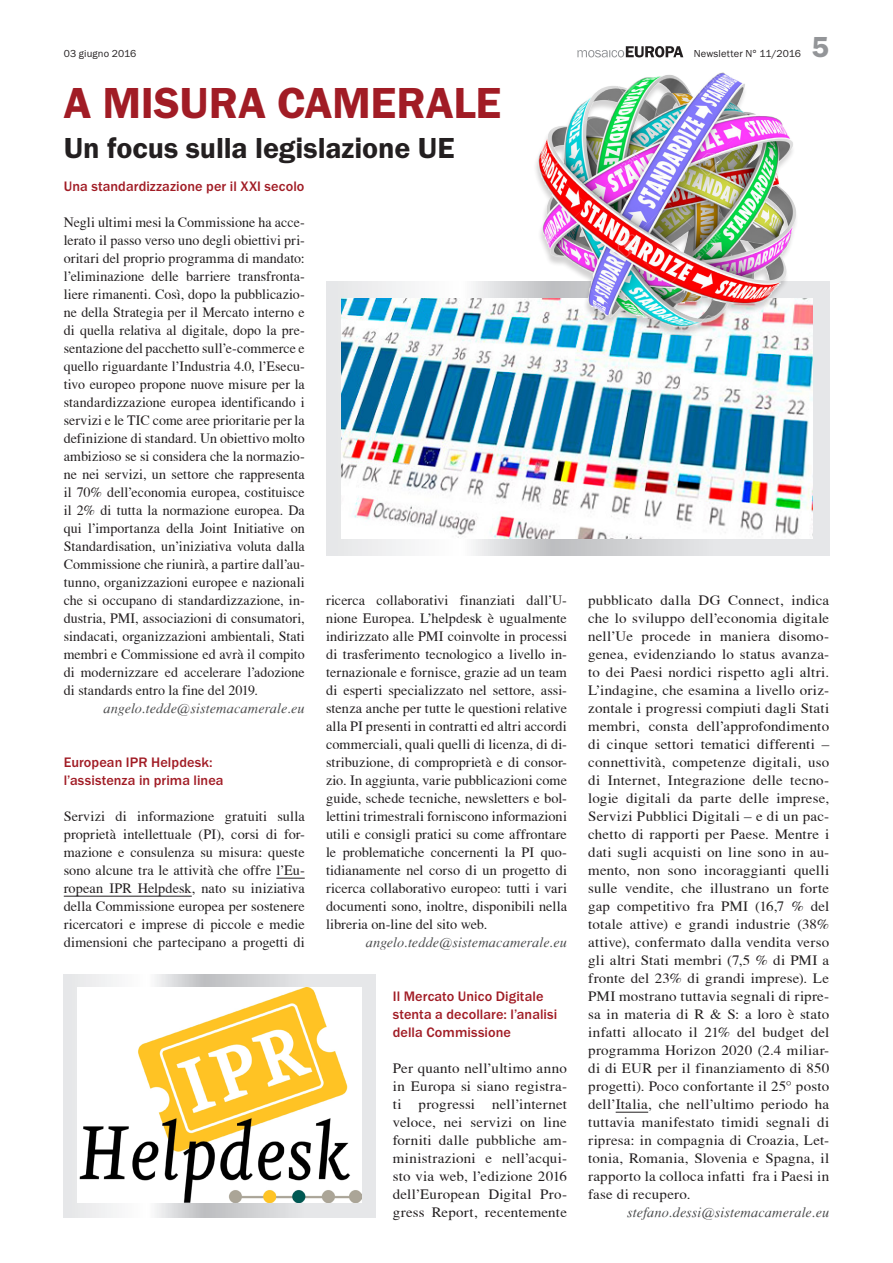
<style>
.page{position:relative;width:893px;height:1263px;background:#fff}
.page>*{position:absolute;margin:0;border:0;box-sizing:border-box;transform-origin:0 0}
.Titel_30{font:600 45px "Franklin Gothic Itc T";letter-spacing:-.005em;color:#a11c25}
.Untertitel_20{font:600 30px "Franklin Gothic Itc T";letter-spacing:-.005em;color:#231f20}
.t1{font:600 30px "Franklin Gothic Itc T";color:#939598}
.Grundschrift{font:14.25px/18px "T Acc LAD";letter-spacing:.01em;color:#231f20;text-align:justify}
.Grundschrift-2{font:14.25px/18px "T Acc LAD";letter-spacing:.01em;color:#231f20;text-align:justify;scale:1.05 1}
.Zwischentitel{font:500 14.25px/18px "Franklin Gothic Itc T";letter-spacing:.005em;color:#a11c25}
.Autor{font:14.25px "T Acc LAD Italic";letter-spacing:.005em;color:#4b4c4d}
.t2{font:10.5px "Franklin Gothic Itc T";letter-spacing:.015em;color:#231f20}
</style>
<div class="page">
<svg style="left:577px;top:46px;width:106px;height:11px"></svg>
<hr style="left:616px;top:1112px;width:32px;height:1px;background:#231f20">
<svg style="left:276px;top:878px;width:29px;height:1px"></svg>
<hr style="left:64px;top:896px;width:128px;height:1px;background:#231f20">
<svg style="left:326px;top:281px;width:503px;height:274px"></svg>
<img style="left:341px;top:299px;width:471px;height:239px">
<svg style="left:64px;top:975px;width:312px;height:242px"></svg>
<img style="left:78px;top:988px;width:283px;height:215px">
<img style="left:531px;top:72px;width:274px;height:263px">
<p class="t2" style="left:64px;top:48px;width:74px">03 giugno 2016</p>
<p class="t2" style="left:694px;top:48px;width:109px">Newsletter N° 11/2016</p>
<p class="Titel_30" style="left:64px;top:77px;width:439px">A MISURA CAMERALE</p>
<p class="Untertitel_20" style="left:64px;top:131px;width:392px">Un focus sulla legislazione UE</p>
<h2 class="t1" style="left:812px;top:30px;width:19px">5</h2>
<p class="Zwischentitel" style="left:64px;top:177px;width:242px">Una standardizzazione per il XXI secolo</p>
<p class="Grundschrift" style="left:64px;top:213px;width:242px">Negli ultimi mesi la Commissione ha acce&shy;lerato il passo verso uno degli obiettivi pri&shy;oritari del proprio programma di mandato: l’eliminazione delle barriere transfronta&shy;liere rimanenti. Così, dopo la pubblicazio&shy;ne della Strategia per il Mercato interno e di quella relativa al digitale, dopo la pre&shy;sentazione del pacchetto sull’e-commerce e quello riguardante l’Industria 4.0, l’Esecu&shy;tivo europeo propone nuove misure per la standardizzazione europea identificando i servizi e le TIC come aree prioritarie per la definizione di standard. Un obiettivo molto ambizioso se si considera che la normazio&shy;ne nei servizi, un settore che rappresenta il 70% dell’economia europea, costituisce il 2% di tutta la normazione europea. Da qui l’importanza della Joint Initiative on Standardisation, un’iniziativa voluta dalla Commissione che riunirà, a partire dall’au&shy;tunno, organizzazioni europee e nazionali che si occupano di standardizzazione, in&shy;dustria, PMI, associazioni di consumatori, sindacati, organizzazioni ambientali, Stati membri e Commissione ed avrà il compito di modernizzare ed accelerare l’adozione di standards entro la fine del 2019.</p>
<p class="Autor" style="left:104px;top:700px;width:203px">angelo.tedde@sistemacamerale.eu</p>
<p class="Zwischentitel" style="left:64px;top:753px;width:161px">European IPR Helpdesk: l’assistenza in prima linea</p>
<p class="Grundschrift" style="left:64px;top:807px;width:242px">Servizi di informazione gratuiti sulla proprietà intellettuale (PI), corsi di for&shy;mazione e consulenza su misura: queste sono alcune tra le attività che offre l’Eu&shy;ropean IPR Helpdesk, nato su iniziativa della Commissione europea per sostenere ricercatori e imprese di piccole e medie dimensioni che partecipano a progetti di</p>
<p class="Grundschrift" style="left:326px;top:591px;width:242px">ricerca collaborativi finanziati dall’U&shy;nione Europea. L’helpdesk è ugualmente indirizzato alle PMI coinvolte in processi di trasferimento tecnologico a livello in&shy;ternazionale e fornisce, grazie ad un team di esperti specializzato nel settore, assi&shy;stenza anche per tutte le questioni relative alla PI presenti in contratti ed altri accordi commerciali, quali quelli di licenza, di di&shy;stribuzione, di comproprietà e di consor&shy;zio. In aggiunta, varie pubblicazioni come guide, schede tecniche, newsletters e bol&shy;lettini trimestrali forniscono informazioni utili e consigli pratici su come affrontare le problematiche concernenti la PI quo&shy;tidianamente nel corso di un progetto di ricerca collaborativo europeo: tutti i vari documenti sono, inoltre, disponibili nella libreria on-line del sito web.</p>
<p class="Autor" style="left:366px;top:934px;width:203px">angelo.tedde@sistemacamerale.eu</p>
<p class="Zwischentitel" style="left:393px;top:987px;width:166px">Il Mercato Unico Digitale stenta a decollare: l’analisi della Commissione</p>
<p class="Grundschrift-2" style="left:393px;top:1059px;width:167px">Per quanto nell’ultimo anno in Europa si siano registra&shy;ti progressi nell’internet veloce, nei servizi on line forniti dalle pubbliche am&shy;ministrazioni e nell’acqui&shy;sto via web, l’edizione 2016 dell’European Digital Pro&shy;gress Report, recentemente</p>
<p class="Grundschrift-2" style="left:588px;top:591px;width:231px">pubblicato dalla DG Connect, indica che lo sviluppo dell’economia digitale nell’Ue procede in maniera disomo&shy;genea, evidenziando lo status avanza&shy;to dei Paesi nordici rispetto agli altri.<br>L’indagine, che esamina a livello oriz&shy;zontale i progressi compiuti dagli Stati membri, consta dell’approfondimento di cinque settori tematici differenti – connettività, competenze digitali, uso di Internet, Integrazione delle tecno&shy;logie digitali da parte delle imprese, Servizi Pubblici Digitali – e di un pac&shy;chetto di rapporti per Paese. Mentre i dati sugli acquisti on line sono in au&shy;mento, non sono incoraggianti quelli sulle vendite, che illustrano un forte gap competitivo fra PMI (16,7 % del totale attive) e grandi industrie (38% attive), confermato dalla vendita verso gli altri Stati membri (7,5 % di PMI a fronte del 23% di grandi imprese). Le PMI mostrano tuttavia segnali di ripre&shy;sa in materia di R &amp; S: a loro è stato infatti allocato il 21% del budget del programma Horizon 2020 (2.4 miliar&shy;di di EUR per il finanziamento di 850 progetti). Poco confortante il 25° posto dell’Italia, che nell’ultimo periodo ha tuttavia manifestato timidi segnali di ripresa: in compagnia di Croazia, Let&shy;tonia, Romania, Slovenia e Spagna, il rapporto la colloca infatti fra i Paesi in fase di recupero.</p>
<p class="Autor" style="left:627px;top:1204px;width:203px">stefano.dessi@sistemacamerale.eu</p>
</div>
